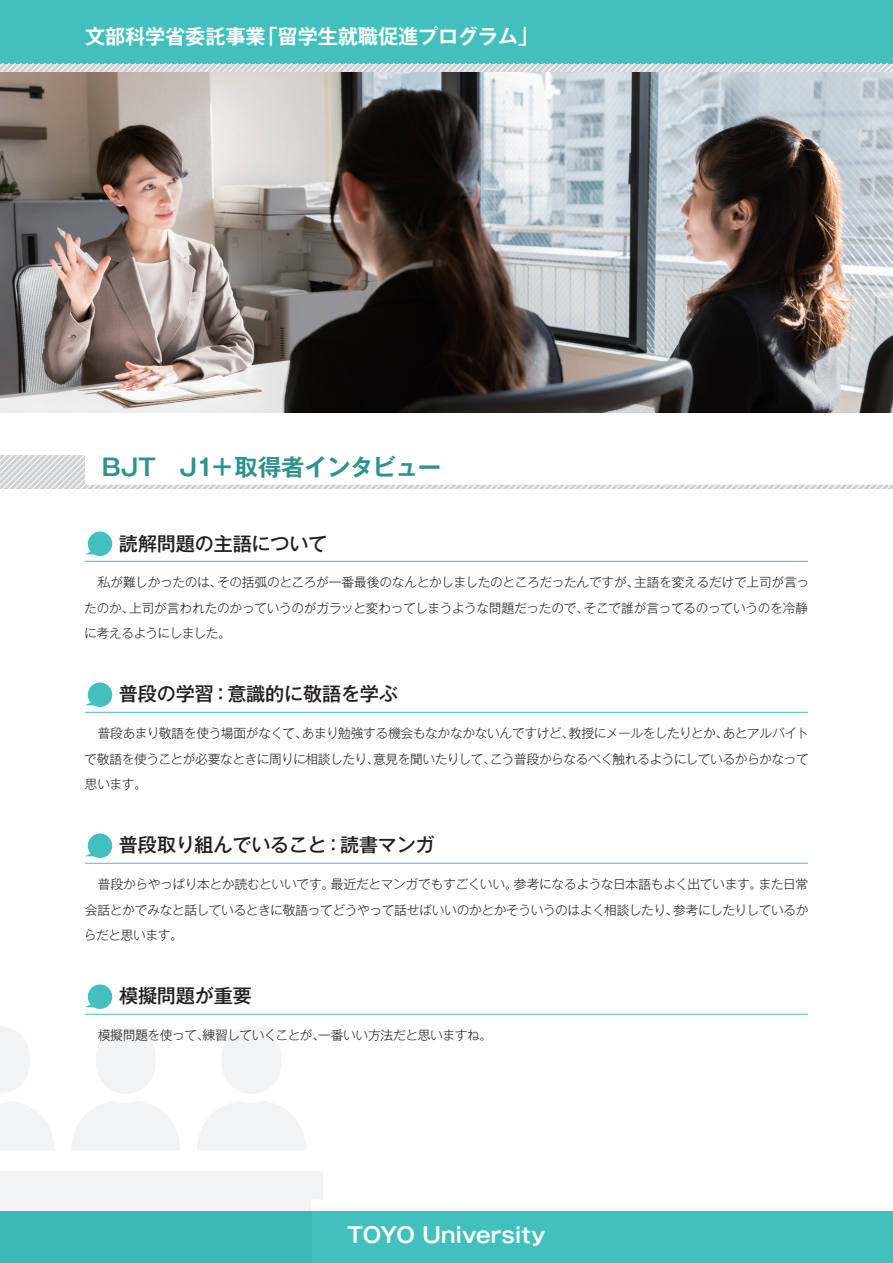
<style>
.page{position:relative;width:893px;height:1263px;background:#fff}
.page>*{position:absolute;margin:0;border:0;box-sizing:border-box;transform-origin:0 0}
.t1{font:700 23.4px "Gothic MB101 Pro De";letter-spacing:-.02em;color:#2e928f}
.t2{font:700 21.3px "Gothic MB101 Pro De";letter-spacing:-.01em;color:#fff}
.t3{font:700 20.25px "Gothic MB101 Pro De";letter-spacing:-.005em;color:#fff}
.t4{font:500 19.2px "Gothic MB101 Pro";letter-spacing:-.01em;color:#231f20}
.t5{font:300 12.75px/25.5px "Gothic MB101 Pro";letter-spacing:-.03em;color:#231f20}
</style>
<div class="page">
<div style="left:0;top:0;width:893px;height:64px;background:#42c0bd"></div>
<div style="left:311px;top:1212px;width:582px;height:51px;background:#42c0bd"></div>
<svg style="left:0;top:64px;width:893px;height:8px"></svg>
<svg style="left:0;top:455px;width:893px;height:34px"></svg>
<img style="left:0;top:72px;width:893px;height:340px">
<svg style="left:0;top:1101px;width:54px;height:49px"></svg>
<svg style="left:0;top:1026px;width:30px;height:68px"></svg>
<svg style="left:72px;top:1101px;width:108px;height:49px"></svg>
<div style="left:96px;top:1026px;width:60px;height:68px;background:#f2f3f4;border-radius:30px"></div>
<svg style="left:197px;top:1101px;width:109px;height:49px"></svg>
<div style="left:222px;top:1026px;width:59px;height:68px;background:#f2f3f4;border-radius:30px"></div>
<div style="left:0;top:1172px;width:323px;height:40px;background:#f2f3f4"></div>
<div style="left:0;top:1212px;width:311px;height:51px;background:#3eb8b5"></div>
<div style="left:88px;top:531px;width:24px;height:25px;background:#42c0bd;border-radius:50%"></div>
<svg style="left:86px;top:549px;width:7px;height:5px"></svg>
<hr style="left:85px;top:561px;width:723px;height:1px;background:#42c0bd">
<div style="left:88px;top:682px;width:24px;height:25px;background:#42c0bd;border-radius:50%"></div>
<svg style="left:86px;top:700px;width:7px;height:5px"></svg>
<hr style="left:85px;top:712px;width:723px;height:1px;background:#42c0bd">
<div style="left:88px;top:833px;width:24px;height:25px;background:#42c0bd;border-radius:50%"></div>
<svg style="left:86px;top:851px;width:7px;height:5px"></svg>
<hr style="left:85px;top:863px;width:723px;height:1px;background:#42c0bd">
<div style="left:88px;top:984px;width:24px;height:25px;background:#42c0bd;border-radius:50%"></div>
<svg style="left:86px;top:1002px;width:7px;height:5px"></svg>
<hr style="left:85px;top:1014px;width:723px;height:1px;background:#42c0bd">
<h3 class="t3" style="left:258px;top:20px;width:282px">「留学生就職促進プログラム「</h3>
<h3 class="t3" style="left:85px;top:20px;width:182px">文部科学省委託事業</h3>
<h1 class="t1" style="left:102px;top:447px;width:341px">BJT　J1+取得者インタビュー</h1>
<h3 class="t4" style="left:119px;top:527px;width:210px">読解問題の主語について</h3>
<p class="t5" style="left:217px;top:568px;width:424px">その括弧のところが一番最後のなんとかしましたのところだったんですが、</p>
<p class="t5" style="left:634px;top:568px;width:177px">主語を変えるだけで上司が言っ</p>
<p class="t5" style="left:85px;top:568px;width:139px">　私が難しかったのは、</p>
<p class="t5" style="left:129px;top:593px;width:461px">上司が言われたのかっていうのがガラッと変わってしまうような問題だったので、</p>
<p class="t5" style="left:584px;top:593px;width:226px">そこで誰が言ってるのっていうのを冷静</p>
<p class="t5" style="left:84px;top:593px;width:148px">たのか、<br>に考えるようにしました。</p>
<h3 class="t4" style="left:119px;top:678px;width:96px">普段の学習</h3>
<h3 class="t4" style="left:211px;top:678px;width:188px">：意識的に敬語を学ぶ</h3>
<p class="t5" style="left:302px;top:719px;width:274px">あまり勉強する機会もなかなかないんですけど、</p>
<p class="t5" style="left:85px;top:719px;width:224px">　普段あまり敬語を使う場面がなくて、</p>
<p class="t5" style="left:723px;top:719px;width:88px">あとアルバイト</p>
<p class="t5" style="left:569px;top:719px;width:161px">教授にメールをしたりとか、</p>
<p class="t5" style="left:490px;top:744px;width:321px">こう普段からなるべく触れるようにしているからかなって</p>
<p class="t5" style="left:84px;top:744px;width:296px">で敬語を使うことが必要なときに周りに相談したり、思います。</p>
<p class="t5" style="left:373px;top:744px;width:124px">意見を聞いたりして、</p>
<h3 class="t4" style="left:324px;top:829px;width:113px">：読書マンガ</h3>
<h3 class="t4" style="left:119px;top:829px;width:209px">普段取り組んでいること</h3>
<p class="t5" style="left:331px;top:870px;width:188px">最近だとマンガでもすごくいい。</p>
<p class="t5" style="left:85px;top:870px;width:251px">　普段からやっぱり本とか読むといいです。</p>
<p class="t5" style="left:514px;top:870px;width:250px">参考になるような日本語もよく出ています。</p>
<p class="t5" style="left:758px;top:870px;width:51px">また日常</p>
<p class="t5" style="left:84px;top:895px;width:596px">会話とかでみなと話しているときに敬語ってどうやって話せばいいのかとかそういうのはよく相談したり、らだと思います。</p>
<p class="t5" style="left:673px;top:895px;width:137px">参考にしたりしているか</p>
<h3 class="t4" style="left:119px;top:980px;width:134px">模擬問題が重要</h3>
<p class="t5" style="left:85px;top:1021px;width:409px">　模擬問題を使って練習していくことが一番いい方法だと思いますね。</p>
<p class="t5" style="left:312px;top:1021px;width:14px">、</p>
<p class="t5" style="left:197px;top:1021px;width:14px">、</p>
<h2 class="t2" style="left:347px;top:1217px;width:200px">TOYO University</h2>
</div>
